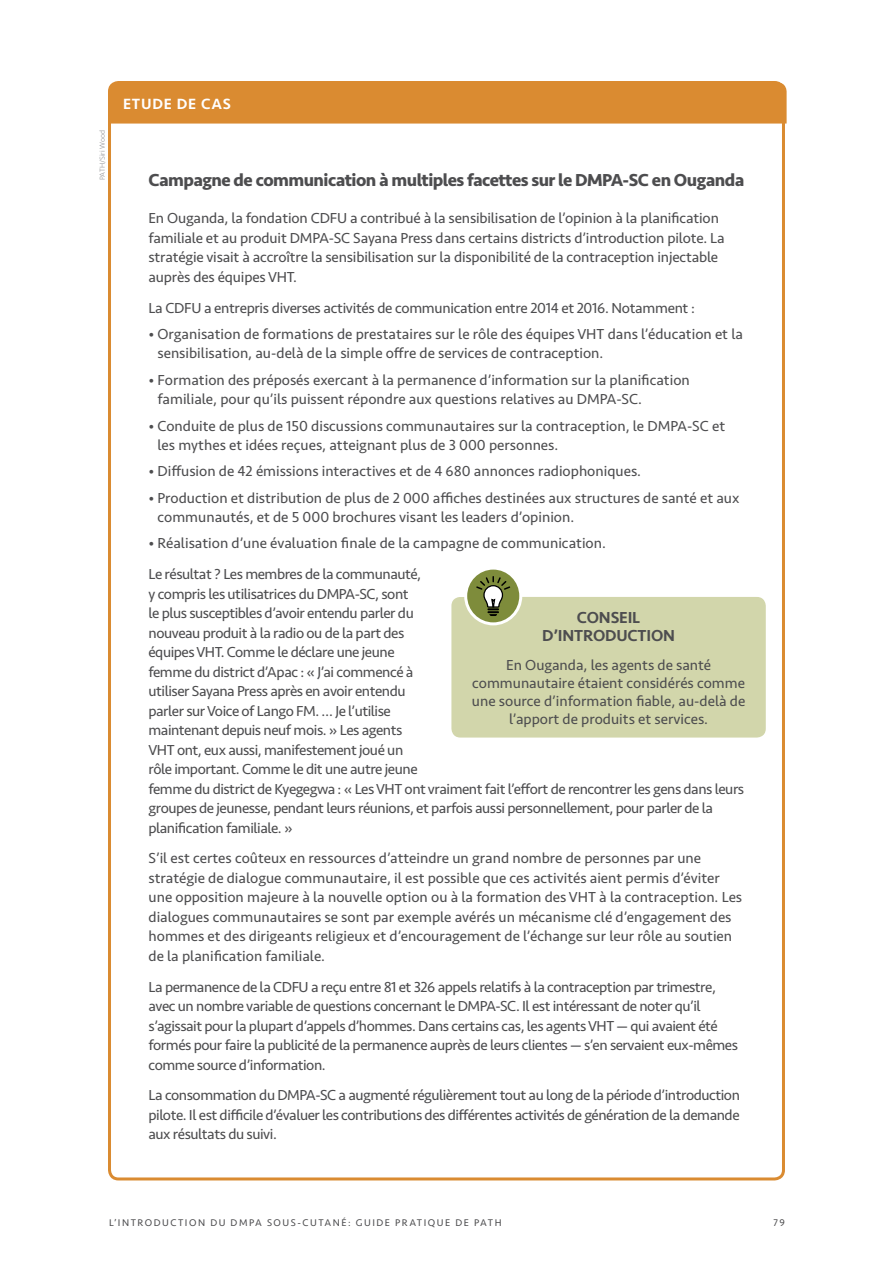
<style>
.page{position:relative;width:893px;height:1263px;background:#fff}
.page>*{position:absolute;margin:0;border:0;box-sizing:border-box;transform-origin:0 0}
.t1{font:700 18px "Seravek";letter-spacing:-.03em;color:#4d4d4f}
.t2{font:500 16.5px/18px "Seravek";letter-spacing:-.01em;color:#4d4d4f;text-align:center}
.t3{font:500 15.3px "Seravek";letter-spacing:.05em;color:#fff}
.t4{font:15px/19.5px "Seravek";letter-spacing:-.01em;color:#4d4d4f}
.t5{font:15px/19.5px "Seravek";letter-spacing:-.03em;color:#4d4d4f}
.t6{font:10.05px "Seravek";letter-spacing:.15em;color:#4d4d4f}
.t7{font:300 7.5px "Seravek";color:#939498}
</style>
<div class="page">
<div style="left:110px;top:83px;width:677px;height:41px;background:#da8b31"></div>
<div style="left:451px;top:597px;width:315px;height:140px;background:#d2d6ab;border-radius:9px"></div>
<svg style="left:466px;top:568px;width:55px;height:56px"></svg>
<div style="left:464px;top:567px;width:58px;height:58px;border:3px solid #fff;border-radius:50%"></div>
<svg style="left:475px;top:575px;width:36px;height:51px;background:#8d9661"></svg>
<div style="left:452px;top:582px;width:14px;height:15px;background:#fff"></div>
<p class="t7" style="left:98px;top:180px;width:51px;rotate:-90deg">PATH/Siri Wood</p>
<p class="t3" style="left:123px;top:94px;width:109px">ETUDE DE CAS</p>
<p class="t1" style="left:148px;top:169px;width:597px">Campagne de communication à multiples facettes sur le DMPA-SC en Ouganda</p>
<p class="t4" style="left:148px;top:209px;width:578px">En Ouganda, la fondation CDFU a contribué à la sensibilisation de l’opinion à la planification familiale et au produit DMPA-SC Sayana Press dans certains districts d’introduction pilote. La stratégie visait à accroître la sensibilisation sur la disponibilité de la contraception injectable auprès des équipes VHT.</p>
<p class="t4" style="left:148px;top:298px;width:548px">La CDFU a entrepris diverses activités de communication entre 2014 et 2016. Notamment :</p>
<p class="t4" style="left:158px;top:324px;width:587px;text-indent:-9px">• Organisation de formations de prestataires sur le rôle des équipes VHT dans l’éducation et la sensibilisation, au-delà de la simple offre de services de contraception.</p>
<p class="t4" style="left:158px;top:370px;width:534px;text-indent:-9px">• Formation des préposés exercant à la permanence d’information sur la planification familiale, pour qu’ils puissent répondre aux questions relatives au DMPA-SC.</p>
<p class="t4" style="left:158px;top:416px;width:569px;text-indent:-9px">• Conduite de plus de 150 discussions communautaires sur la contraception, le DMPA-SC et les mythes et idées reçues, atteignant plus de 3 000 personnes.</p>
<p class="t4" style="left:148px;top:462px;width:494px">• Diffusion de 42 émissions interactives et de 4 680 annonces radiophoniques.</p>
<p class="t4" style="left:158px;top:488px;width:583px;text-indent:-9px">• Production et distribution de plus de 2 000 affiches destinées aux structures de santé et aux communautés, et de 5 000 brochures visant les leaders d’opinion.</p>
<p class="t4" style="left:148px;top:528px;width:459px;line-height:30.8px">• Réalisation d’une évaluation finale de la campagne de communication.<br>Le résultat ? Les membres de la communauté,</p>
<p class="t5" style="left:148px;top:584px;width:597px">y compris les utilisatrices du DMPA-SC, sont<br>le plus susceptibles d’avoir entendu parler du<br>nouveau produit à la radio ou de la part des<br>équipes VHT. Comme le déclare une jeune<br>femme du district d’Apac : « J’ai commencé à<br>utiliser Sayana Press après en avoir entendu<br>parler sur Voice of Lango FM. … Je l’utilise<br>maintenant depuis neuf mois. » Les agents<br>VHT ont, eux aussi, manifestement joué un<br>rôle important. Comme le dit une autre jeune<br>femme du district de Kyegegwa : « Les VHT ont vraiment fait l’effort de rencontrer les gens dans leurs groupes de jeunesse, pendant leurs réunions, et parfois aussi personnellement, pour parler de la planification familiale. »</p>
<p class="t4" style="left:148px;top:849px;width:595px">S’il est certes coûteux en ressources d’atteindre un grand nombre de personnes par une stratégie de dialogue communautaire, il est possible que ces activités aient permis d’éviter une opposition majeure à la nouvelle option ou à la formation des VHT à la contraception. Les dialogues communautaires se sont par exemple avérés un mécanisme clé d’engagement des hommes et des dirigeants religieux et d’encouragement de l’échange sur leur rôle au soutien de la planification familiale.</p>
<p class="t5" style="left:148px;top:977px;width:591px">La permanence de la CDFU a reçu entre 81 et 326 appels relatifs à la contraception par trimestre, avec un nombre variable de questions concernant le DMPA-SC. Il est intéressant de noter qu’il s’agissait pour la plupart d’appels d’hommes. Dans certains cas, les agents VHT — qui avaient été formés pour faire la publicité de la permanence auprès de leurs clientes — s’en servaient eux-mêmes comme source d’information.</p>
<p class="t4" style="left:148px;top:1086px;width:593px;text-align:justify">La consommation du DMPA-SC a augmenté régulièrement tout au long de la période d’introduction pilote. Il est difficile d’évaluer les contributions des différentes activités de génération de la demande aux résultats du suivi.</p>
<p class="t2" style="left:542px;top:608px;width:134px">CONSEIL<br>D’INTRODUCTION</p>
<p class="t4" style="left:472px;top:656px;width:275px;line-height:18px;text-align:center">En Ouganda, les agents de santé communautaire étaient considérés comme une source d’information fiable, au-delà de l’apport de produits et services.</p>
<p class="t6" style="left:109px;top:1216px;width:394px">L’INTRODUCTION DU DMPA SOUS-CUTANÉ: GUIDE PRATIQUE DE PATH</p>
<p class="t6" style="left:773px;top:1216px;width:13px">79</p>
</div>
